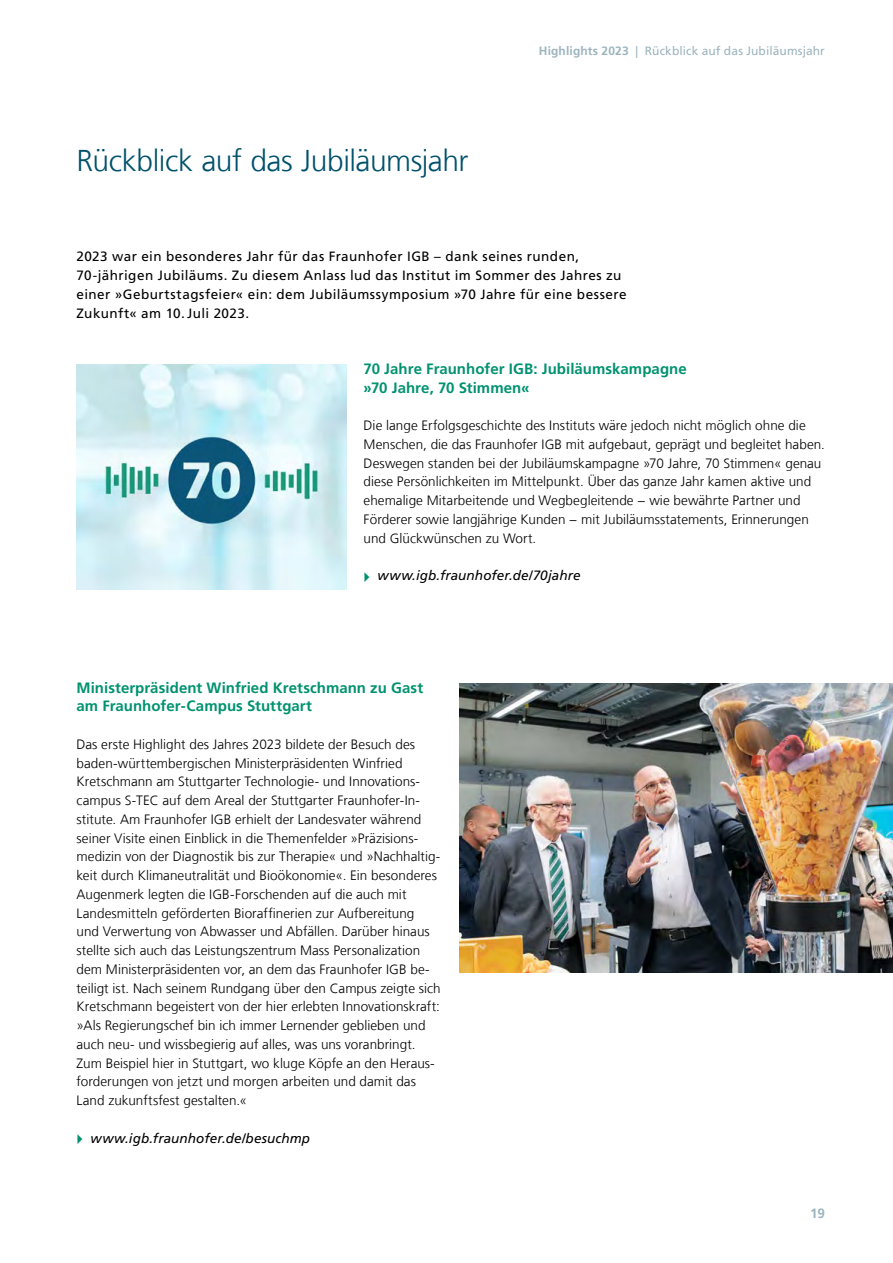
<style>
.page{position:relative;width:893px;height:1263px;background:#fff}
.page>*{position:absolute;margin:0;border:0;box-sizing:border-box;transform-origin:0 0}
.t1{font:300 30px "Frutiger LT Com";letter-spacing:-.015em;color:#00516c}
.t2{font:700 15px/18.8px "Frutiger LT Com";letter-spacing:.005em;color:#009270}
.t3{font:300 13.5px/18.8px "Frutiger LT Com";letter-spacing:.005em;color:#000}
.t4{font:13.5px/18.8px "Frutiger LT Com";letter-spacing:.03em;color:#000}
.t5{font:italic 13.5px "Frutiger LT Com";letter-spacing:.01em;color:#000}
.t6{font:700 13.5px "Frutiger LT Com";color:#9db4be}
.t7{font:12px "Frutiger LT Com";letter-spacing:.01em;color:#9db4be}
.s1{font-weight:700}
</style>
<div class="page">
<img style="left:77px;top:364px;width:270px;height:225px">
<img style="left:459px;top:683px;width:434px;height:290px">
<h1 class="t1" style="left:77px;top:144px;width:393px">Rückblick auf das Jubiläumsjahr</h1>
<p class="t7" style="left:539px;top:44px;width:288px"><span class="s1">Highlights 2023</span> | Rückblick auf das Jubiläumsjahr</p>
<p class="t4" style="left:77px;top:247px;width:552px">2023 war ein besonderes Jahr für das Fraunhofer IGB – dank seines runden, 70-jährigen Jubiläums. Zu diesem Anlass lud das Institut im Sommer des Jahres zu einer »Geburtstagsfeier« ein: dem Jubiläumssymposium »70 Jahre für eine bessere Zukunft« am 10.Juli 2023.</p>
<p class="t2" style="left:364px;top:359px;width:325px">70 Jahre Fraunhofer IGB: Jubiläumskampagne »70 Jahre, 70 Stimmen«</p>
<p class="t3" style="left:364px;top:416px;width:463px">Die lange Erfolgsgeschichte des Instituts wäre jedoch nicht möglich ohne die Menschen, die das Fraunhofer IGB mit aufgebaut, geprägt und begleitet haben.<br>Deswegen standen bei der Jubiläumskampagne »70 Jahre, 70 Stimmen« genau diese Persönlichkeiten im Mittelpunkt. Über das ganze Jahr kamen aktive und ehemalige Mitarbeitende und Wegbegleitende − wie bewährte Partner und Förderer sowie langjährige Kunden − mit Jubiläumsstatements, Erinnerungen und Glückwünschen zu Wort.</p>
<p class="t5" style="left:377px;top:567px;width:205px">www.igb.fraunhofer.de/70jahre</p>
<p class="t2" style="left:77px;top:678px;width:348px">Ministerpräsident Winfried Kretschmann zu Gast am Fraunhofer-Campus Stuttgart</p>
<p class="t3" style="left:77px;top:735px;width:366px">Das erste Highlight des Jahres 2023 bildete der Besuch des baden-württembergischen Ministerpräsidenten Winfried Kretschmann am Stuttgarter Technologie- und Innovations&shy;campus S-TEC auf dem Areal der Stuttgarter Fraunhofer-In&shy;stitute. Am Fraunhofer IGB erhielt der Landesvater während seiner Visite einen Einblick in die Themenfelder »Präzisions&shy;medizin von der Diagnostik bis zur Therapie« und »Nachhaltig&shy;keit durch Klimaneutralität und Bioökonomie«. Ein besonderes Augenmerk legten die IGB-Forschenden auf die auch mit Landesmitteln geförderten Bioraffinerien zur Aufbereitung<br>und Verwertung von Abwasser und Abfällen. Darüber hinaus stellte sich auch das Leistungszentrum Mass Personalization dem Ministerpräsidenten vor, an dem das Fraunhofer IGB be&shy;teiligt ist. Nach seinem Rundgang über den Campus zeigte sich Kretschmann begeistert von der hier erlebten Innovationskraft: »Als Regierungschef bin ich immer Lernender geblieben und auch neu- und wissbegierig auf alles, was uns voranbringt.<br>Zum Beispiel hier in Stuttgart, wo kluge Köpfe an den Heraus&shy;forderungen von jetzt und morgen arbeiten und damit das Land zukunftsfest gestalten.«</p>
<p class="t5" style="left:90px;top:1130px;width:221px">www.igb.fraunhofer.de/besuchmp</p>
<p class="t6" style="left:810px;top:1205px;width:16px">19</p>
</div>
